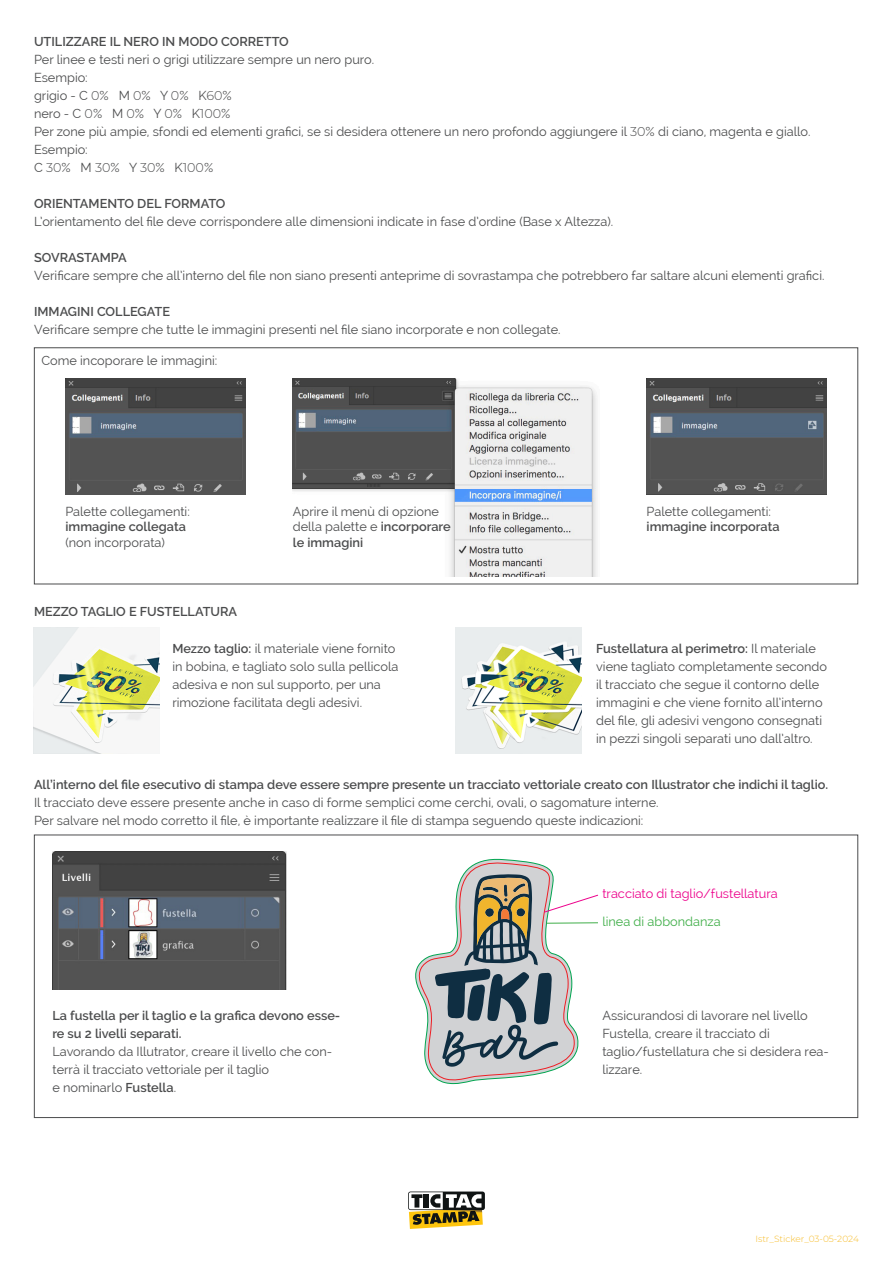
<style>
.page{position:relative;width:893px;height:1263px;background:#fff}
.page>*{position:absolute;margin:0;border:0;box-sizing:border-box;transform-origin:0 0}
.t1{font:12.75px/18px "Raleway";color:#4b4c4d}
.t2{font:600 12.75px/18px "Raleway";color:#4b4c4d}
.t3{font:12.75px "Raleway";color:#ed028c}
.t4{font:300 12.75px "Montserrat";color:#4b4c4d}
.t5{font:12.75px "Raleway";color:#40ae49}
.t6{font:300 9px "Montserrat";color:#f7bc28}
.s1{font-family:"Montserrat";font-weight:300}
.s2{font-family:"Raleway";font-weight:400}
.s3{font-weight:600}
</style>
<div class="page">
<svg style="left:408px;top:1191px;width:77px;height:38px"></svg>
<img style="left:293px;top:378px;width:304px;height:199px">
<div style="left:34px;top:347px;width:824px;height:237px;border:1px solid #4b4c4d"></div>
<img style="left:65px;top:378px;width:180px;height:116px">
<img style="left:647px;top:378px;width:180px;height:116px">
<img style="left:34px;top:628px;width:126px;height:126px">
<img style="left:456px;top:628px;width:126px;height:126px">
<img style="left:53px;top:851px;width:233px;height:139px">
<svg style="left:414px;top:834px;width:165px;height:358px"></svg>
<svg style="left:414px;top:858px;width:184px;height:225px"></svg>
<hr style="left:546px;top:922px;width:52px;height:1px;background:#40ae49">
<p class="t2" style="left:34px;top:33px;width:256px">UTILIZZARE IL NERO IN MODO CORRETTO</p>
<p class="t1" style="left:34px;top:50px;width:342px">Per linee e testi neri o grigi utilizzare sempre un nero puro.</p>
<p class="t1" style="left:34px;top:68px;width:55px">Esempio:</p>
<p class="t1" style="left:34px;top:86px;width:199px">grigio - C <span class="s1">0</span>% M <span class="s1">0</span>% Y <span class="s1">0</span>% K<span class="s1">60</span>%</p>
<p class="t1" style="left:34px;top:104px;width:198px">nero - C <span class="s1">0</span>% M <span class="s1">0</span>% Y <span class="s1">0</span>% K<span class="s1">100</span>%</p>
<p class="t1" style="left:34px;top:122px;width:778px">Per zone più ampie, sfondi ed elementi grafici, se si desidera ottenere un nero profondo aggiungere il <span class="s1">30</span>% di ciano, magenta e giallo.</p>
<p class="t1" style="left:34px;top:140px;width:55px">Esempio:</p>
<p class="t4" style="left:34px;top:159px;width:181px"><span class="s2">C</span> 30<span class="s2">% M</span> 30<span class="s2">% Y</span> 30<span class="s2">% K</span>100<span class="s2">%</span></p>
<p class="t2" style="left:34px;top:195px;width:193px">ORIENTAMENTO DEL FORMATO</p>
<p class="t1" style="left:34px;top:212px;width:581px">L’orientamento del file deve corrispondere alle dimensioni indicate in fase d’ordine (Base x Altezza).</p>
<p class="t2" style="left:34px;top:249px;width:94px">SOVRASTAMPA</p>
<p class="t1" style="left:34px;top:266px;width:792px">Verificare sempre che all’interno del file non siano presenti anteprime di sovrastampa che potrebbero far saltare alcuni elementi grafici.</p>
<p class="t2" style="left:34px;top:303px;width:138px">IMMAGINI COLLEGATE</p>
<p class="t1" style="left:34px;top:320px;width:528px">Verificare sempre che tutte le immagini presenti nel file siano incorporate e non collegate.</p>
<p class="t1" style="left:41px;top:351px;width:177px">Come incoporare le immagini:</p>
<p class="t1" style="left:65px;top:502px;width:126px">Palette collegamenti:</p>
<p class="t2" style="left:65px;top:518px;width:122px">immagine collegata</p>
<p class="t1" style="left:65px;top:533px;width:101px">(non incorporata)</p>
<p class="t1" style="left:293px;top:502px;width:148px">Aprire il menù di opzione</p>
<p class="t1" style="left:293px;top:518px;width:159px">della palette e <span class="s3">incorporare</span></p>
<p class="t2" style="left:293px;top:533px;width:72px">le immagini</p>
<p class="t1" style="left:647px;top:502px;width:126px">Palette collegamenti:</p>
<p class="t2" style="left:647px;top:518px;width:135px">immagine incorporata</p>
<p class="t2" style="left:34px;top:603px;width:205px">MEZZO TAGLIO E FUSTELLATURA</p>
<p class="t1" style="left:172px;top:639px;width:227px"><span class="s3">Mezzo taglio:</span> il materiale viene fornito in bobina, e tagliato solo sulla pellicola adesiva e non sul supporto, per una rimozione facilitata degli adesivi.</p>
<p class="t1" style="left:596px;top:639px;width:232px"><span class="s3">Fustellatura al perimetro:</span> Il materiale viene tagliato completamente secondo il tracciato che segue il contorno delle immagini e che viene fornito all’interno del file, gli adesivi vengono consegnati in pezzi singoli separati uno dall’altro.</p>
<p class="t2" style="left:34px;top:775px;width:796px">All’interno del file esecutivo di stampa deve essere sempre presente un tracciato vettoriale creato con Illustrator che indichi il taglio.</p>
<p class="t1" style="left:34px;top:793px;width:626px">Il tracciato deve essere presente anche in caso di forme semplici come cerchi, ovali, o sagomature interne.</p>
<p class="t1" style="left:34px;top:811px;width:611px">Per salvare nel modo corretto il file, è importante realizzare il file di stampa seguendo queste indicazioni:</p>
<p class="t2" style="left:52px;top:1006px;width:289px">La fustella per il taglio e la grafica devono esse&shy;re su 2 livelli separati.</p>
<p class="t1" style="left:52px;top:1042px;width:281px">Lavorando da Illutrator, creare il livello che con&shy;terrà il tracciato vettoriale per il taglio</p>
<p class="t1" style="left:52px;top:1078px;width:125px">e nominarlo <span class="s3">Fustella</span>.</p>
<p class="t3" style="left:602px;top:886px;width:177px">tracciato di taglio/fustellatura</p>
<p class="t5" style="left:602px;top:914px;width:120px">linea di abbondanza</p>
<p class="t1" style="left:602px;top:1006px;width:207px">Assicurandosi di lavorare nel livello<br>Fustella, creare il tracciato di</p>
<p class="t1" style="left:602px;top:1042px;width:228px">taglio/fustellatura che si desidera rea&shy;lizzare.</p>
<p class="t6" style="left:755px;top:1232px;width:105px">Istr_Sticker_03-05-2024</p>
</div>
